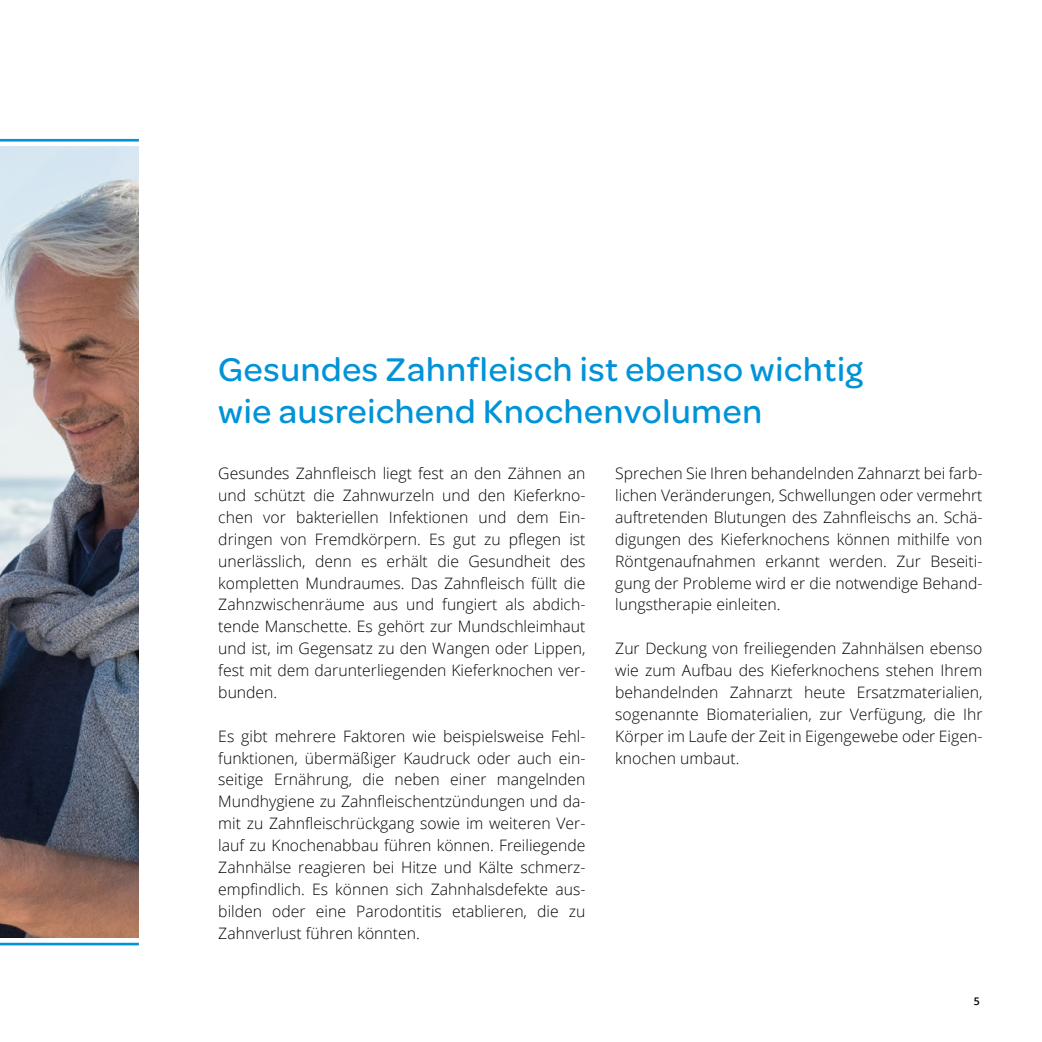
<style>
.page{position:relative;width:1042px;height:1042px;background:#fff}
.page>*{position:absolute;margin:0;border:0;box-sizing:border-box;transform-origin:0 0}
.t1{font:500 35px/42px "Omnes";letter-spacing:.02em;color:#0093d8}
.t2{font:300 15.75px/21.9px "Open Sans";color:#000;text-align:justify}
.t3{font:600 10.5px "Open Sans";color:#000}
</style>
<div class="page">
<img style="left:0;top:146px;width:139px;height:792px">
<hr style="left:0;top:139px;width:139px;height:3px;background:#0093d8">
<hr style="left:0;top:943px;width:139px;height:2px;background:#0093d8">
<h1 class="t1" style="left:218px;top:346px;width:646px">Gesundes Zahnfleisch ist ebenso wichtig wie ausreichend Knochenvolumen</h1>
<p class="t2" style="left:218px;top:462px;width:369px">Gesundes Zahnfleisch liegt fest an den Zähnen an und schützt die Zahnwurzeln und den Kieferkno&shy;chen vor bakteriellen Infektionen und dem Ein&shy;dringen von Fremdkörpern. Es gut zu pflegen ist unerlässlich, denn es erhält die Gesundheit des kompletten Mundraumes. Das Zahnfleisch füllt die Zahnzwischenräume aus und fungiert als abdich&shy;tende Manschette. Es gehört zur Mundschleimhaut und ist, im Gegensatz zu den Wangen oder Lippen, fest mit dem darunterliegenden Kieferknochen ver&shy;bunden.</p>
<p class="t2" style="left:218px;top:724px;width:369px">Es gibt mehrere Faktoren wie beispielsweise Fehl&shy;funktionen, übermäßiger Kaudruck oder auch ein&shy;seitige Ernährung, die neben einer mangelnden Mundhygiene zu Zahnfleischentzündungen und da&shy;mit zu Zahnfleischrückgang sowie im weiteren Ver&shy;lauf zu Knochenabbau führen können. Freiliegende Zahnhälse reagieren bei Hitze und Kälte schmerz&shy;empfindlich. Es können sich Zahnhalsdefekte aus&shy;bilden oder eine Parodontitis etablieren, die zu Zahnverlust führen könnten.</p>
<p class="t2" style="left:615px;top:462px;width:369px">Sprechen Sie Ihren behandelnden Zahnarzt bei farb&shy;lichen Veränderungen, Schwellungen oder vermehrt auftretenden Blutungen des Zahnfleischs an. Schä&shy;digungen des Kieferknochens können mithilfe von Röntgenaufnahmen erkannt werden. Zur Beseiti&shy;gung der Probleme wird er die notwendige Behand&shy;lungstherapie einleiten.</p>
<p class="t2" style="left:615px;top:637px;width:369px">Zur Deckung von freiliegenden Zahnhälsen ebenso wie zum Aufbau des Kieferknochens stehen Ihrem behandelnden Zahnarzt heute Ersatzmaterialien, sogenannte Biomaterialien, zur Verfügung, die Ihr Körper im Laufe der Zeit in Eigengewebe oder Eigen&shy;knochen umbaut.</p>
<p class="t3" style="left:974px;top:994px;width:7px">5</p>
</div>
